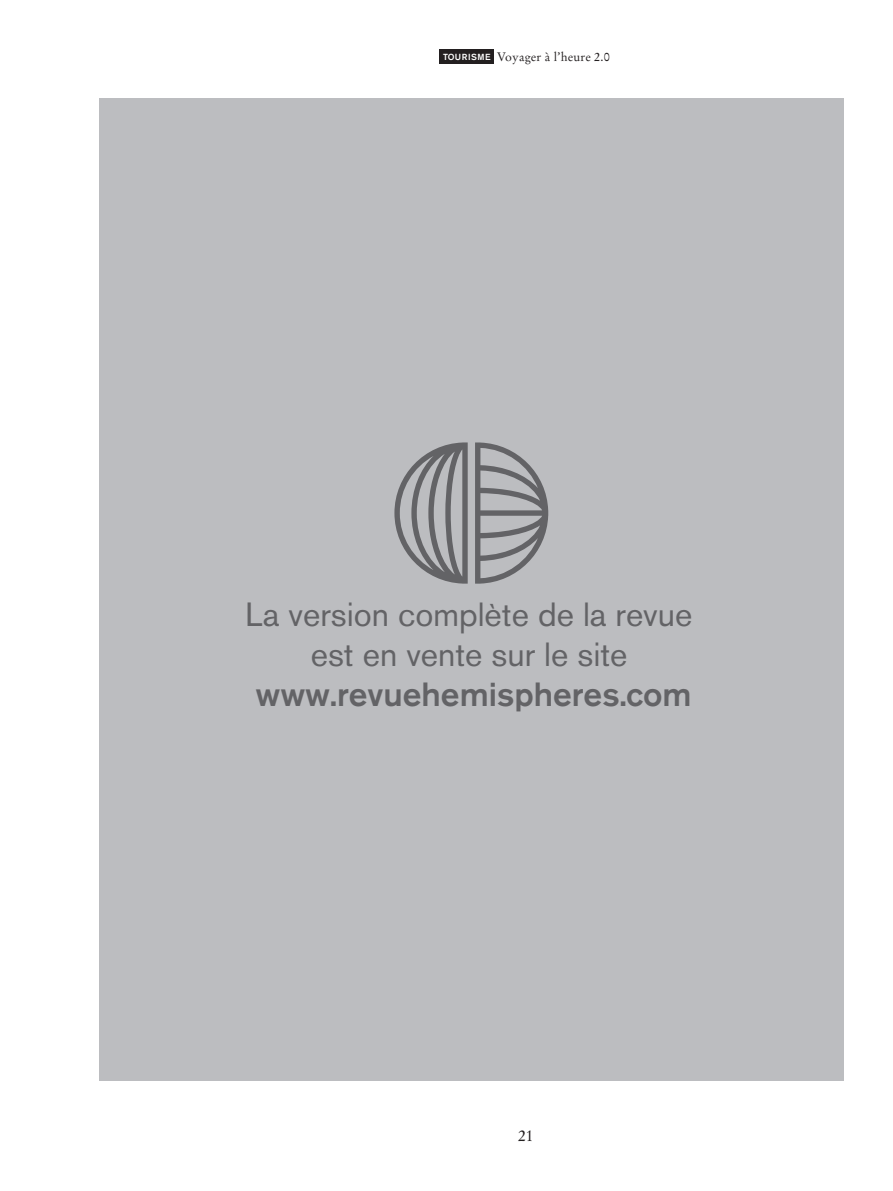
<style>
.page{position:relative;width:893px;height:1191px;background:#fff}
.page>*{position:absolute;margin:0;border:0;box-sizing:border-box;transform-origin:0 0}
.t1{font:33.25px/39.9px "Akzidenz Grotesk BE";color:#636366;text-align:center}
.t2{font:500 33.25px "Akzidenz Grotesk BE";color:#636366}
.t3{font:15.75px "Stempel Garamond";color:#231f20}
.t4{font:12.25px "Stempel Garamond";letter-spacing:.015em;color:#231f20}
.s1{font-family:"Akzidenz Grotesk BE";font-weight:500;font-size:8.75px;color:#fff}
</style>
<div class="page">
<div style="left:440px;top:50px;width:54px;height:14px;background:#231f20"></div>
<div style="left:99px;top:99px;width:744px;height:982px;background:#bcbdc0"></div>
<svg style="left:475px;top:442px;width:73px;height:141px"></svg>
<svg style="left:394px;top:442px;width:74px;height:141px"></svg>
<p class="t4" style="left:443px;top:50px;width:168px"><span class="s1">TOURISME</span> Voyager à l’heure 2.0</p>
<p class="t1" style="left:246px;top:598px;width:448px">La version complète de la revue est en vente sur le site</p>
<p class="t2" style="left:255px;top:682px;width:438px">www.revuehem spheres com</p>
<p class="t3" style="left:518px;top:1126px;width:17px">21</p>
</div>
